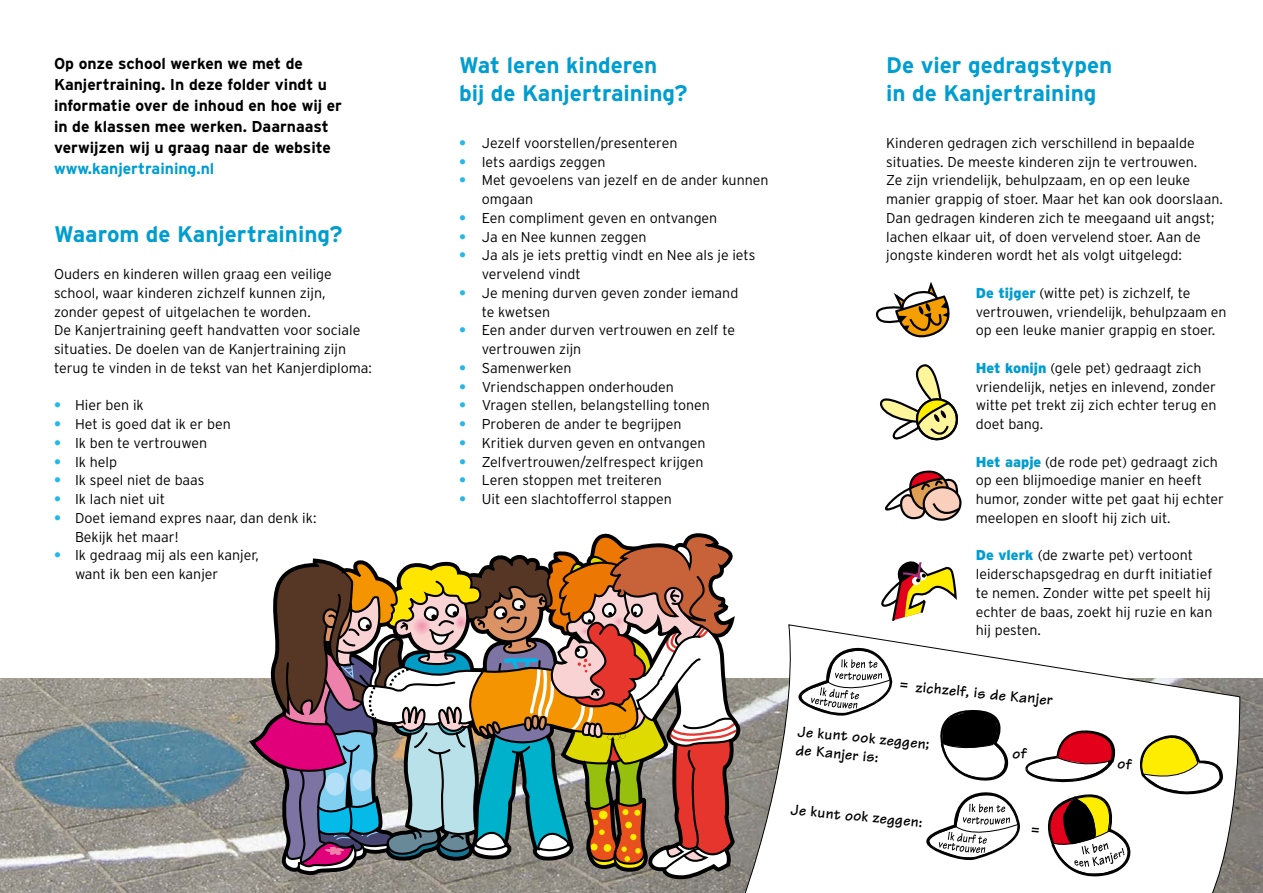
<style>
.page{position:relative;width:1263px;height:893px;background:#fff}
.page>*{position:absolute;margin:0;border:0;box-sizing:border-box;transform-origin:0 0}
.t1{font:700 22.5px "Interstate";color:#009dd1}
.t2{font:700 15.75px "Interstate";color:#000}
.t3{font:700 15.75px "Interstate";color:#009dd1}
.t4{font:700 15.6px/18.8px "Tekton";color:#000}
.t5{font:300 14.25px/18.8px "Interstate";color:#000}
.s1{font-weight:700;color:#24b7e7}
.s2{font-weight:900;color:#009dd1}
</style>
<div class="page">
<img style="left:0;top:679px;width:248px;height:214px">
<img style="left:1242px;top:679px;width:21px;height:214px">
<svg style="left:248px;top:533px;width:492px;height:360px"></svg>
<svg style="left:740px;top:624px;width:502px;height:269px"></svg>
<svg style="left:795px;top:282px;width:430px;height:611px"></svg>
<p class="t2" style="left:54px;top:55px;width:251px">Op onze school werken we met de</p>
<p class="t2" style="left:54px;top:76px;width:275px">Kanjertraining. In deze folder vindt u</p>
<p class="t2" style="left:54px;top:97px;width:290px">informatie over de inhoud en hoe wij er</p>
<p class="t2" style="left:54px;top:118px;width:276px">in de klassen mee werken. Daarnaast</p>
<p class="t2" style="left:54px;top:139px;width:278px">verwijzen wij u graag naar de website</p>
<p class="t3" style="left:54px;top:160px;width:162px">www.kanjertraining.nl</p>
<p class="t1" style="left:54px;top:221px;width:290px">Waarom de Kanjertraining?</p>
<p class="t5" style="left:54px;top:264px;width:279px">Ouders en kinderen willen graag een veilige school, waar kinderen zichzelf kunnen zijn,</p>
<p class="t5" style="left:54px;top:302px;width:258px">zonder gepest of uitgelachen te worden.</p>
<p class="t5" style="left:54px;top:321px;width:319px">De Kanjertraining geeft handvatten voor sociale situaties. De doelen van de Kanjertraining zijn terug te vinden in de tekst van het Kanjerdiploma:</p>
<p class="t5" style="left:54px;top:396px;width:91px"><span class="s1">•</span> Hier ben ik</p>
<p class="t5" style="left:54px;top:414px;width:178px"><span class="s1">•</span> Het is goed dat ik er ben</p>
<p class="t5" style="left:54px;top:433px;width:155px"><span class="s1">•</span> Ik ben te vertrouwen</p>
<p class="t5" style="left:54px;top:452px;width:65px"><span class="s1">•</span> Ik help</p>
<p class="t5" style="left:54px;top:471px;width:152px"><span class="s1">•</span> Ik speel niet de baas</p>
<p class="t5" style="left:54px;top:489px;width:113px"><span class="s1">•</span> Ik lach niet uit</p>
<p class="t5" style="left:54px;top:508px;width:264px"><span class="s1">•</span> Doet iemand expres naar, dan denk ik:</p>
<p class="t5" style="left:75px;top:527px;width:105px">Bekijk het maar!</p>
<p class="t5" style="left:54px;top:546px;width:206px"><span class="s1">•</span> Ik gedraag mij als een kanjer,</p>
<p class="t5" style="left:75px;top:564px;width:145px">want ik ben een kanjer</p>
<p class="t1" style="left:459px;top:52px;width:200px">Wat leren kinderen</p>
<p class="t1" style="left:459px;top:80px;width:230px">bij de Kanjertraining?</p>
<p class="t5" style="left:459px;top:133px;width:220px"><span class="s1">•</span> Jezelf voorstellen/presenteren</p>
<p class="t5" style="left:459px;top:152px;width:148px"><span class="s1">•</span> Iets aardigs zeggen</p>
<p class="t5" style="left:482px;top:171px;width:288px;text-indent:-23px"><span class="s1">•</span> Met gevoelens van jezelf en de ander kunnen omgaan</p>
<p class="t5" style="left:459px;top:208px;width:260px"><span class="s1">•</span> Een compliment geven en ontvangen</p>
<p class="t5" style="left:459px;top:227px;width:189px"><span class="s1">•</span> Ja en Nee kunnen zeggen</p>
<p class="t5" style="left:482px;top:246px;width:275px;text-indent:-23px"><span class="s1">•</span> Ja als je iets prettig vindt en Nee als je iets vervelend vindt</p>
<p class="t5" style="left:459px;top:283px;width:281px"><span class="s1">•</span> Je mening durven geven zonder iemand</p>
<p class="t5" style="left:482px;top:302px;width:70px">te kwetsen</p>
<p class="t5" style="left:459px;top:321px;width:277px"><span class="s1">•</span> Een ander durven vertrouwen en zelf te</p>
<p class="t5" style="left:482px;top:339px;width:101px">vertrouwen zijn</p>
<p class="t5" style="left:459px;top:358px;width:114px"><span class="s1">•</span> Samenwerken</p>
<p class="t5" style="left:459px;top:377px;width:216px"><span class="s1">•</span> Vriendschappen onderhouden</p>
<p class="t5" style="left:459px;top:396px;width:252px"><span class="s1">•</span> Vragen stellen, belangstelling tonen</p>
<p class="t5" style="left:459px;top:414px;width:224px"><span class="s1">•</span> Proberen de ander te begrijpen</p>
<p class="t5" style="left:459px;top:433px;width:248px"><span class="s1">•</span> Kritiek durven geven en ontvangen</p>
<p class="t5" style="left:459px;top:452px;width:246px"><span class="s1">•</span> Zelfvertrouwen/zelfrespect krijgen</p>
<p class="t5" style="left:459px;top:471px;width:204px"><span class="s1">•</span> Leren stoppen met treiteren</p>
<p class="t5" style="left:459px;top:489px;width:214px"><span class="s1">•</span> Uit een slachtofferrol stappen</p>
<p class="t1" style="left:886px;top:52px;width:228px">De vier gedragstypen</p>
<p class="t1" style="left:886px;top:80px;width:212px">in de Kanjertraining</p>
<p class="t5" style="left:886px;top:133px;width:338px">Kinderen gedragen zich verschillend in bepaalde situaties. De meeste kinderen zijn te vertrouwen.<br>Ze zijn vriendelijk, behulpzaam, en op een leuke manier grappig of stoer. Maar het kan ook doorslaan.<br>Dan gedragen kinderen zich te meegaand uit angst; lachen elkaar uit, of doen vervelend stoer. Aan de jongste kinderen wordt het als volgt uitgelegd:</p>
<p class="t5" style="left:976px;top:283px;width:252px"><span class="s2">De tijger</span> (witte pet) is zichzelf, te vertrouwen, vriendelijk, behulpzaam en op een leuke manier grappig en stoer.</p>
<p class="t5" style="left:976px;top:358px;width:242px"><span class="s2">Het konijn</span> (gele pet) gedraagt zich vriendelijk, netjes en inlevend, zonder witte pet trekt zij zich echter terug en doet bang.</p>
<p class="t5" style="left:976px;top:452px;width:250px"><span class="s2">Het aapje</span> (de rode pet) gedraagt zich op een blijmoedige manier en heeft humor, zonder witte pet gaat hij echter meelopen en slooft hij zich uit.</p>
<p class="t5" style="left:976px;top:546px;width:238px"><span class="s2">De vlerk</span> (de zwarte pet) vertoont leiderschapsgedrag en durft initiatief te nemen. Zonder witte pet speelt hij echter de baas, zoekt hij ruzie en kan hij pesten.</p>
<p class="t4" style="left:901px;top:675px;width:155px;rotate:6deg">= zichzelf, is de Kanjer</p>
<p class="t4" style="left:799px;top:721px;width:134px;rotate:6deg">Je kunt ook zeggen; de Kanjer is:</p>
<p class="t4" style="left:792px;top:799px;width:134px;rotate:6deg">Je kunt ook zeggen:</p>
</div>
